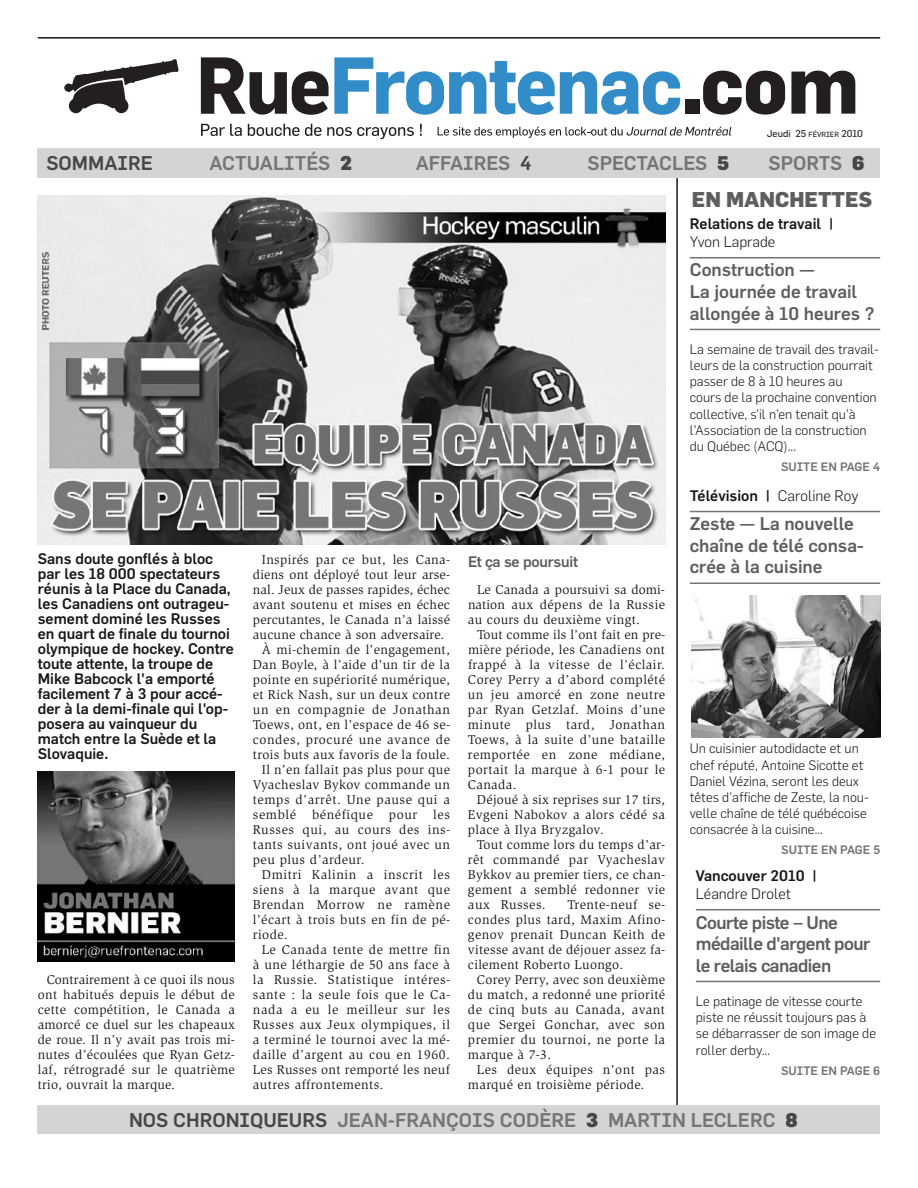
<style>
.page{position:relative;width:918px;height:1188px;background:#fff}
.page>*{position:absolute;margin:0;border:0;box-sizing:border-box;transform-origin:0 0}
.t1{font:800 21px "Flama";color:#5e5e5e}
.t2{font:500 19.5px "Flama";color:#757575}
.t3{font:500 19.5px "Flama";color:#474747}
.t4{font:500 18px/21.6px "Flama";color:#5e5e5e}
.t5{font:500 18px/21.6px "Flama";letter-spacing:-.03em;color:#5e5e5e}
.t6{font:500 15px/15px "Flama";color:#191919}
.t7{font:300 15px "Flama";color:#191919}
.t8{font:500 15px "Flama";letter-spacing:-.015em;color:#5e5e5e}
.t9{font:300 13.5px/16.2px "Flama";color:#191919}
.t10{font:13.2px/15px "Slimbach Std";letter-spacing:.03em;color:#191919;text-align:justify}
.t11{font:13.2px "Slimbach Std";letter-spacing:.01em;color:#191919}
.t12{font:500 12px "Flama";color:#757575}
.t13{font:9.75px "Flama Basic";color:#191919}
.s1{font-size:7.35px}
.s2{font-weight:900;color:#474747}
.s3{color:#474747}
.s4{font-weight:300}
</style>
<div class="page">
<hr style="left:676px;top:177px;width:2px;height:935px;background:#191919">
<svg style="left:201px;top:57px;width:479px;height:58px"></svg>
<div style="left:114px;top:99px;width:14px;height:14px;background:#231f20;border-radius:50%"></div>
<div style="left:69px;top:99px;width:14px;height:14px;background:#231f20;border-radius:50%"></div>
<svg style="left:64px;top:59px;width:115px;height:49px"></svg>
<div style="left:685px;top:99px;width:14px;height:15px;background:#231f20"></div>
<svg style="left:703px;top:71px;width:82px;height:44px"></svg>
<svg style="left:791px;top:71px;width:64px;height:43px"></svg>
<svg style="left:201px;top:124px;width:41px;height:12px"></svg>
<svg style="left:248px;top:124px;width:73px;height:12px"></svg>
<svg style="left:327px;top:127px;width:87px;height:12px"></svg>
<svg style="left:420px;top:124px;width:2px;height:12px"></svg>
<svg style="left:438px;top:127px;width:293px;height:11px"></svg>
<img style="left:38px;top:196px;width:627px;height:349px">
<div style="left:38px;top:149px;width:842px;height:29px;background:#d4d4d4"></div>
<hr style="left:690px;top:257px;width:190px;height:1px;background:#757575">
<hr style="left:690px;top:329px;width:190px;height:1px;background:#757575">
<hr style="left:690px;top:511px;width:190px;height:1px;background:#757575">
<hr style="left:690px;top:582px;width:190px;height:2px;background:#757575">
<div style="left:38px;top:1105px;width:842px;height:29px;background:#d4d4d4"></div>
<hr style="left:38px;top:37px;width:842px;height:2px;background:#191919">
<img style="left:38px;top:771px;width:197px;height:190px">
<img style="left:692px;top:595px;width:188px;height:143px">
<hr style="left:696px;top:909px;width:184px;height:2px;background:#757575">
<hr style="left:696px;top:981px;width:184px;height:1px;background:#757575">
<p class="t13" style="left:767px;top:129px;width:98px">Jeudi 25 <span class="s1">FÉVRIER</span> 2010</p>
<h2 class="t3" style="left:46px;top:154px;width:108px">SOMMAIRE</h2>
<h2 class="t2" style="left:210px;top:154px;width:144px">ACTUALITÉS <span class="s2">2</span></h2>
<h2 class="t2" style="left:416px;top:154px;width:117px">AFFAIRES <span class="s3">4</span></h2>
<h2 class="t2" style="left:588px;top:154px;width:143px">SPECTACLES <span class="s2">5</span></h2>
<h2 class="t2" style="left:769px;top:154px;width:97px">SPORTS <span class="s2">6</span></h2>
<p class="t6" style="left:38px;top:552px;width:198px">Sans doute gonflés à bloc par les 18 000 spectateurs réunis à la Place du Canada, les Canadiens ont outrageu&shy;sement dominé les Russes en quart de finale du tournoi olympique de hockey. Contre toute attente, la troupe de<br>Mike Babcock l'a emporté facilement 7 à 3 pour accé&shy;der à la demi-finale qui l'op&shy;posera au vainqueur du match entre la Suède et la<br>Slovaquie.</p>
<p class="t10" style="left:38px;top:973px;width:199px;text-indent:9px">Contrairement à ce quoi ils nous ont habitués depuis le début de cette compétition, le Canada a amorcé ce duel sur les chapeaux de roue. Il n’y avait pas trois mi&shy;nutes d’écoulées que Ryan Getz&shy;laf, rétrogradé sur le quatrième trio, ouvrait la marque.</p>
<p class="t10" style="left:262px;top:553px;width:190px">Inspirés par ce but, les Cana-</p>
<p class="t10" style="left:253px;top:568px;width:199px">diens ont déployé tout leur arse-</p>
<p class="t11" style="left:253px;top:585px;width:199px">nal. Jeux de passes rapides, échec</p>
<p class="t10" style="left:253px;top:598px;width:199px">avant soutenu et mises en échec</p>
<p class="t10" style="left:253px;top:613px;width:199px">percutantes, le Canada n’a laissé</p>
<p class="t10" style="left:253px;top:628px;width:193px">aucune chance à son adversaire.</p>
<p class="t10" style="left:262px;top:643px;width:190px">À mi-chemin de l’engagement,</p>
<p class="t10" style="left:253px;top:658px;width:199px">Dan Boyle, à l’aide d’un tir de la</p>
<p class="t10" style="left:253px;top:673px;width:199px">pointe en supériorité numérique,</p>
<p class="t10" style="left:253px;top:688px;width:199px">et Rick Nash, sur un deux contre</p>
<p class="t10" style="left:253px;top:703px;width:199px">un en compagnie de Jonathan</p>
<p class="t10" style="left:253px;top:718px;width:199px">Toews, ont, en l’espace de 46 se-</p>
<p class="t10" style="left:253px;top:733px;width:199px">condes, procuré une avance de</p>
<p class="t10" style="left:253px;top:748px;width:199px">trois buts aux favoris de la foule.</p>
<p class="t10" style="left:262px;top:763px;width:190px">Il n’en fallait pas plus pour que</p>
<p class="t10" style="left:253px;top:778px;width:199px">Vyacheslav Bykov commande un</p>
<p class="t10" style="left:253px;top:793px;width:199px">temps d’arrêt. Une pause qui a</p>
<p class="t10" style="left:253px;top:808px;width:199px">semblé bénéfique pour les</p>
<p class="t10" style="left:253px;top:823px;width:199px">Russes qui, au cours des ins-</p>
<p class="t10" style="left:253px;top:838px;width:199px">tants suivants, ont joué avec un</p>
<p class="t10" style="left:253px;top:853px;width:113px">peu plus d’ardeur.</p>
<p class="t10" style="left:262px;top:868px;width:190px">Dmitri Kalinin a inscrit les</p>
<p class="t10" style="left:253px;top:883px;width:199px">siens à la marque avant que</p>
<p class="t10" style="left:253px;top:898px;width:199px">Brendan Morrow ne ramène</p>
<p class="t10" style="left:253px;top:913px;width:199px">l’écart à trois buts en fin de pé-</p>
<p class="t10" style="left:253px;top:928px;width:36px">riode.</p>
<p class="t10" style="left:262px;top:943px;width:190px">Le Canada tente de mettre fin</p>
<p class="t10" style="left:253px;top:958px;width:199px">à une léthargie de 50 ans face à</p>
<p class="t10" style="left:253px;top:973px;width:199px">la Russie. Statistique intéres-</p>
<p class="t10" style="left:253px;top:988px;width:199px">sante : la seule fois que le Ca-</p>
<p class="t10" style="left:253px;top:1003px;width:199px">nada a eu le meilleur sur les</p>
<p class="t10" style="left:253px;top:1018px;width:199px">Russes aux Jeux olympiques, il</p>
<p class="t10" style="left:253px;top:1033px;width:199px">a terminé le tournoi avec la mé-</p>
<p class="t10" style="left:253px;top:1048px;width:199px">daille d’argent au cou en 1960.</p>
<p class="t10" style="left:253px;top:1063px;width:199px">Les Russes ont remporté les neuf</p>
<p class="t10" style="left:253px;top:1078px;width:132px">autres affrontements.</p>
<p class="t8" style="left:468px;top:555px;width:112px">Et ça se poursuit</p>
<p class="t10" style="left:468px;top:583px;width:199px;text-indent:9px">Le Canada a poursuivi sa domi&shy;nation aux dépens de la Russie au cours du deuxième vingt.</p>
<p class="t10" style="left:468px;top:628px;width:199px;text-indent:9px">Tout comme ils l’ont fait en pre&shy;mière période, les Canadiens ont frappé à la vitesse de l’éclair.<br>Corey Perry a d’abord complété un jeu amorcé en zone neutre par Ryan Getzlaf. Moins d’une minute plus tard, Jonathan Toews, à la suite d’une bataille remportée en zone médiane, portait la marque à 6-1 pour le Canada.</p>
<p class="t10" style="left:468px;top:793px;width:199px;text-indent:9px">Déjoué à six reprises sur 17 tirs, Evgeni Nabokov a alors cédé sa place à Ilya Bryzgalov.</p>
<p class="t10" style="left:468px;top:838px;width:199px;text-indent:9px">Tout comme lors du temps d’ar&shy;rêt commandé par Vyacheslav Bykkov au premier tiers, ce chan&shy;gement a semblé redonner vie aux Russes.</p>
<p class="t10" style="left:468px;top:898px;width:199px;text-indent:100px">Trente-neuf se&shy;condes plus tard, Maxim Afino&shy;genov prenait Duncan Keith de vitesse avant de déjouer assez fa&shy;cilement Roberto Luongo.</p>
<p class="t10" style="left:468px;top:973px;width:199px;text-indent:9px">Corey Perry, avec son deuxième du match, a redonné une priorité de cinq buts au Canada, avant que Sergei Gonchar, avec son premier du tournoi, ne porte la marque à 7-3.</p>
<p class="t10" style="left:468px;top:1063px;width:199px;text-indent:9px">Les deux équipes n'ont pas marqué en troisième période.</p>
<h1 class="t1" style="left:692px;top:190px;width:182px">EN MANCHETTES</h1>
<p class="t6" style="left:690px;top:217px;width:145px">Relations de travail |</p>
<p class="t7" style="left:690px;top:235px;width:87px">Yvon Laprade</p>
<h3 class="t4" style="left:690px;top:260px;width:186px">Construction —<br>La journée de travail allongée à 10 heures ?</h3>
<p class="t9" style="left:690px;top:341px;width:191px">La semaine de travail des travail&shy;leurs de la construction pourrait passer de 8 à 10 heures au<br>cours de la prochaine convention collective, s’il n’en tenait qu’à l’Association de la construction du Québec (ACQ)...</p>
<p class="t12" style="left:781px;top:461px;width:101px">SUITE EN PAGE 4</p>
<p class="t6" style="left:690px;top:489px;width:170px">Télévision | <span class="s4">Caroline Roy</span></p>
<h3 class="t4" style="left:690px;top:514px;width:175px">Zeste — La nouvelle chaîne de télé consa&shy;crée à la cuisine</h3>
<p class="t9" style="left:690px;top:741px;width:181px">Un cuisinier autodidacte et un chef réputé, Antoine Sicotte et<br>Daniel Vézina, seront les deux têtes d’affiche de Zeste, la nou&shy;velle chaîne de télé québécoise consacrée à la cuisine...</p>
<p class="t12" style="left:781px;top:844px;width:100px">SUITE EN PAGE 5</p>
<p class="t6" style="left:696px;top:869px;width:123px">Vancouver 2010 |</p>
<p class="t7" style="left:696px;top:887px;width:97px">Léandre Drolet</p>
<h3 class="t5" style="left:696px;top:912px;width:176px">Courte piste – Une médaille d'argent pour le relais canadien</h3>
<p class="t9" style="left:696px;top:994px;width:182px">Le patinage de vitesse courte piste ne réussit toujours pas à se débarrasser de son image de roller derby...</p>
<p class="t12" style="left:781px;top:1065px;width:101px">SUITE EN PAGE 6</p>
<h2 class="t2" style="left:129px;top:1110px;width:670px"><span class="s3">NOS CHRONIQUEURS</span> JEAN-FRANÇOIS CODÈRE <span class="s2">3</span> MARTIN LECLERC <span class="s2">8</span></h2>
</div>
